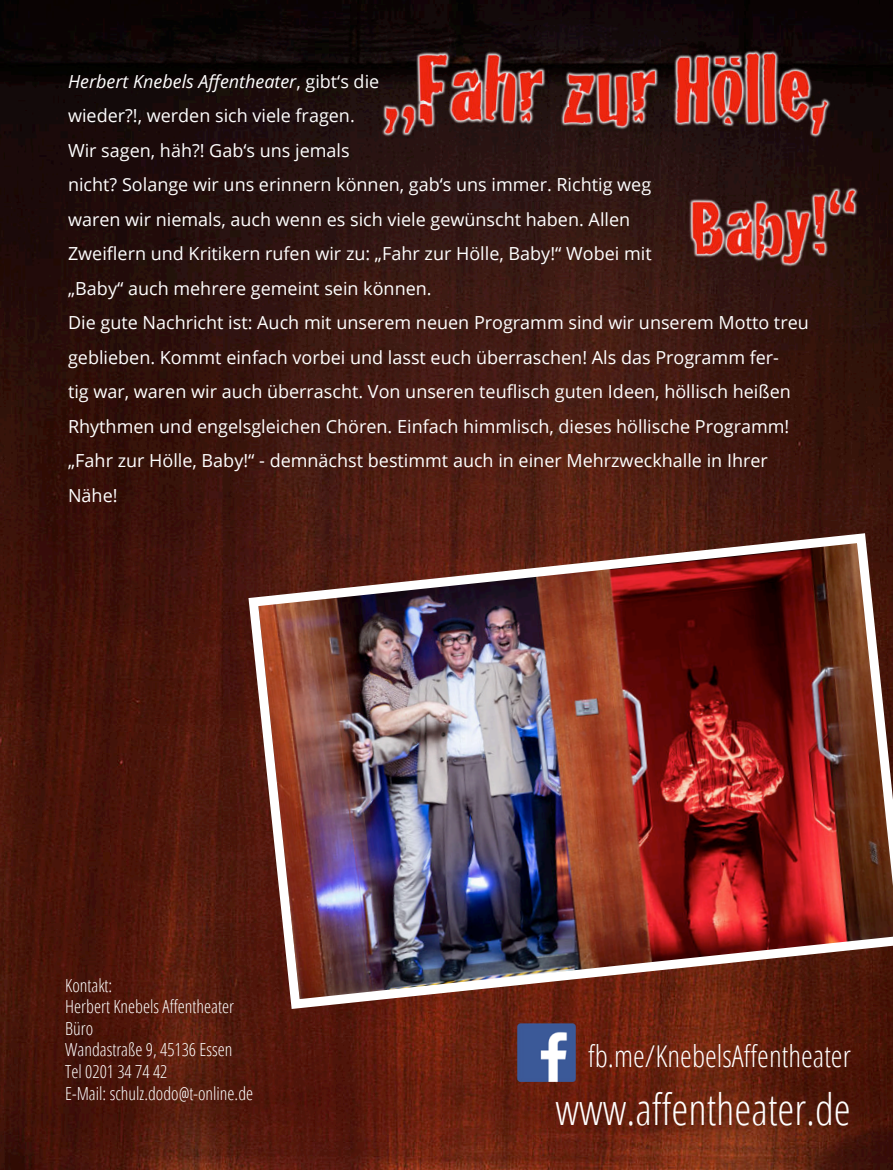
<style>
.page{position:relative;width:893px;height:1170px;background:#fff}
.page>*{position:absolute;margin:0;border:0;box-sizing:border-box;transform-origin:0 0}
.t1{font:300 condensed 43.2px "Open Sans";color:#fff}
.t2{font:300 condensed 30px "Open Sans";color:#fff}
.t3{font:18px/34.5px "Open Sans";color:#fff}
.t4{font:300 condensed 18px/21.6px "Open Sans";color:#fff}
.s1{font-style:italic}
</style>
<div class="page">
<img style="left:0;top:0;width:893px;height:1169px">
<img style="left:244px;top:528px;width:649px;height:485px">
<img style="left:374px;top:38px;width:492px;height:232px">
<img style="left:517px;top:1023px;width:58px;height:58px">
<p class="t3" style="left:68px;top:65px;width:742px"><span class="s1">Herbert Knebels Affentheater</span>, gibt‘s die<br>wieder?!, werden sich viele fragen.<br>Wir sagen, häh?! Gab‘s uns jemals<br>nicht? Solange wir uns erinnern können, gab‘s uns immer. Richtig weg<br>waren wir niemals, auch wenn es sich viele gewünscht haben. Allen<br>Zweiflern und Kritikern rufen wir zu: „Fahr zur Hölle, Baby!“ Wobei mit<br>„Baby“ auch mehrere gemeint sein können.<br>Die gute Nachricht ist: Auch mit unserem neuen Programm sind wir unserem Motto treu geblieben. Kommt einfach vorbei und lasst euch überraschen! Als das Programm fer-<br>tig war, waren wir auch überrascht. Von unseren teuflisch guten Ideen, höllisch heißen Rhythmen und engelsgleichen Chören. Einfach himmlisch, dieses höllische Programm! „Fahr zur Hölle, Baby!“ - demnächst bestimmt auch in einer Mehrzweckhalle in Ihrer Nähe!</p>
<p class="t4" style="left:65px;top:974px;width:190px">Kontakt:<br>Herbert Knebels Affentheater<br>Büro<br>Wandastraße 9, 45136 Essen<br>Tel 0201 34 74 42<br>E-Mail: schulz.dodo@t-online.de</p>
<h2 class="t2" style="left:588px;top:1035px;width:264px">fb.me/KnebelsAffentheater</h2>
<h1 class="t1" style="left:555px;top:1079px;width:297px">www.affentheater.de</h1>
</div>
